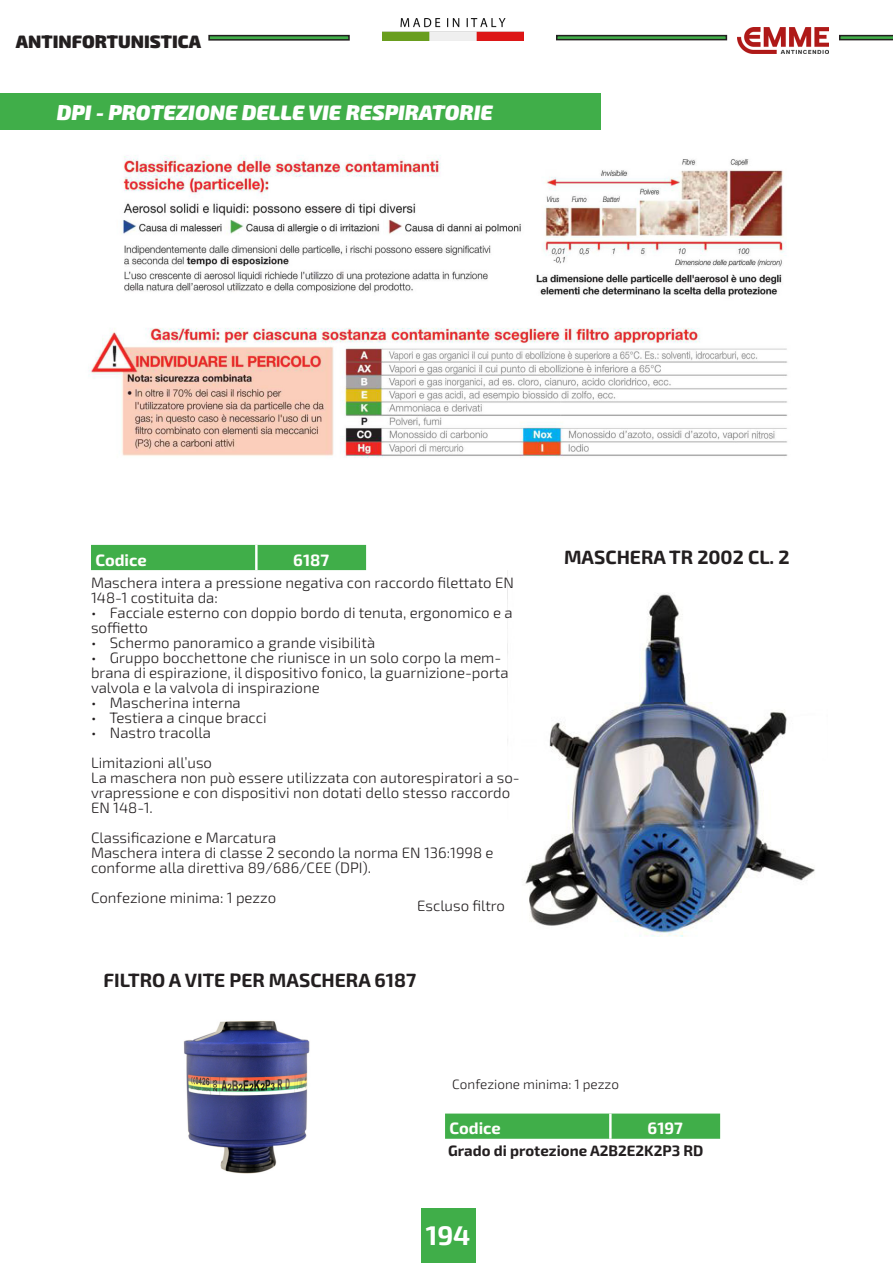
<style>
.page{position:relative;width:893px;height:1263px;background:#fff}
.page>*{position:absolute;margin:0;border:0;box-sizing:border-box;transform-origin:0 0}
.t1{font:700 27px "Exo 2";color:#fff}
.t2{font:italic 900 21px "Exo 2";color:#fff}
.t3{font:700 19.2px "Exo 2";color:#231f20}
.t4{font:900 18px "Exo 2";color:#231f20}
.t5{font:700 16.5px "Exo 2";color:#fffefc}
.t6{font:300 15px/15px "Exo 2";color:#231f20}
.t7{font:700 15px "Exo 2";color:#231f20}
.t8{font:300 13.5px "Exo 2";color:#231f20}
</style>
<div class="page">
<div style="left:421px;top:1209px;width:54px;height:54px;background:#40ae49"></div>
<div style="left:208px;top:35px;width:142px;height:6px;border:2px solid #231f20"></div>
<div style="left:556px;top:35px;width:171px;height:5px;border:2px solid #231f20"></div>
<svg style="left:839px;top:35px;width:54px;height:5px"></svg>
<img style="left:382px;top:19px;width:142px;height:22px">
<img style="left:738px;top:27px;width:90px;height:27px">
<div style="left:0;top:94px;width:601px;height:36px;background:#40ae49"></div>
<hr style="left:892px;top:94px;width:1px;height:36px;background:#40ae49">
<img style="left:183px;top:1020px;width:127px;height:154px">
<img style="left:524px;top:593px;width:291px;height:344px">
<svg style="left:445px;top:1113px;width:275px;height:26px;background:#45b04e"></svg>
<hr style="left:609px;top:1113px;width:3px;height:26px;background:#fff">
<div style="left:91px;top:545px;width:275px;height:25px;background:#40ae49"></div>
<hr style="left:255px;top:545px;width:3px;height:25px;background:#fff">
<img style="left:89px;top:155px;width:699px;height:303px">
<p class="t4" style="left:16px;top:29px;width:187px">ANTINFORTUNISTICA</p>
<p class="t2" style="left:57px;top:98px;width:437px">DPI - PROTEZIONE DELLE VIE RESPIRATORIE</p>
<p class="t5" style="left:95px;top:548px;width:53px">Codice</p>
<p class="t5" style="left:293px;top:548px;width:37px">6187</p>
<p class="t6" style="left:91px;top:575px;width:424px">Maschera intera a pressione negativa con raccordo filettato EN<br>148-1 costituita da:</p>
<p class="t6" style="left:91px;top:605px;width:423px">• Facciale esterno con doppio bordo di tenuta, ergonomico e a soffietto</p>
<p class="t6" style="left:91px;top:635px;width:286px">• Schermo panoramico a grande visibilità</p>
<p class="t6" style="left:91px;top:650px;width:419px">• Gruppo bocchettone che riunisce in un solo corpo la mem&shy;brana di espirazione, il dispositivo fonico, la guarnizione-porta valvola e la valvola di inspirazione</p>
<p class="t6" style="left:91px;top:695px;width:151px">• Mascherina interna</p>
<p class="t6" style="left:91px;top:710px;width:177px">• Testiera a cinque bracci</p>
<p class="t6" style="left:91px;top:725px;width:121px">• Nastro tracolla</p>
<p class="t6" style="left:91px;top:755px;width:123px">Limitazioni all’uso</p>
<p class="t6" style="left:91px;top:770px;width:430px">La maschera non può essere utilizzata con autorespiratori a so&shy;vrapressione e con dispositivi non dotati dello stesso raccordo<br>EN 148-1.</p>
<p class="t6" style="left:91px;top:830px;width:187px">Classificazione e Marcatura</p>
<p class="t6" style="left:91px;top:845px;width:404px">Maschera intera di classe 2 secondo la norma EN 136:1998 e conforme alla direttiva 89/686/CEE (DPI).</p>
<p class="t6" style="left:91px;top:890px;width:187px">Confezione minima: 1 pezzo</p>
<p class="t6" style="left:417px;top:898px;width:89px">Escluso filtro</p>
<p class="t3" style="left:103px;top:967px;width:314px">FILTRO A VITE PER MASCHERA 6187</p>
<p class="t3" style="left:564px;top:544px;width:227px">MASCHERA TR 2002 CL. 2</p>
<p class="t8" style="left:452px;top:1075px;width:168px">Confezione minima: 1 pezzo</p>
<p class="t5" style="left:449px;top:1117px;width:53px">Codice</p>
<p class="t5" style="left:648px;top:1117px;width:37px">6197</p>
<p class="t7" style="left:448px;top:1140px;width:257px">Grado di protezione A2B2E2K2P3 RD</p>
<h1 class="t1" style="left:426px;top:1216px;width:46px">194</h1>
</div>
